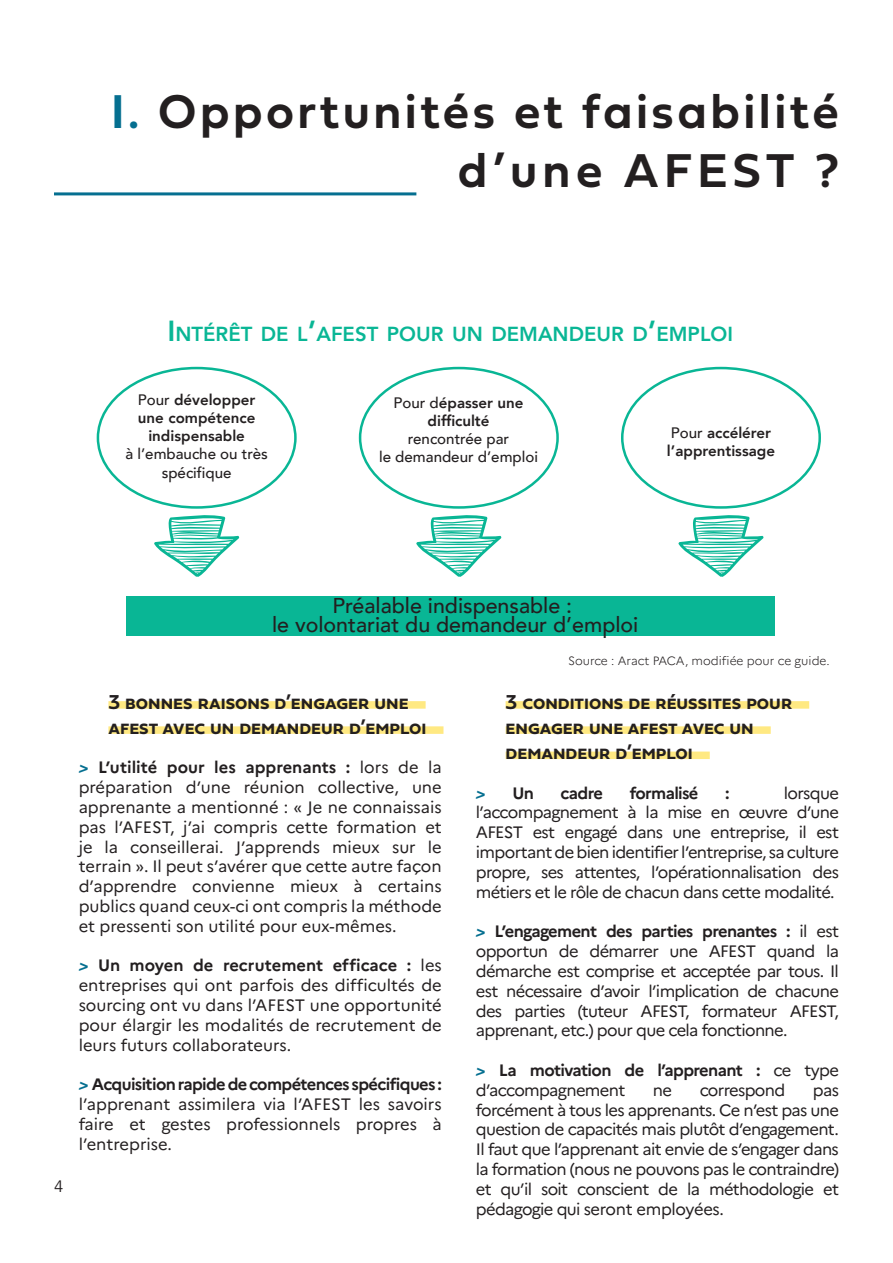
<style>
.page{position:relative;width:893px;height:1263px;background:#fff}
.page>*{position:absolute;margin:0;border:0;box-sizing:border-box;transform-origin:0 0}
.t1{font:49.5px/59.4px "Fieldwork Geo Demibold";letter-spacing:.085em;color:#231f20;text-align:right}
.t2{font:500 21.45px/18.9px "Avenir";color:#231f20;text-align:center}
.t3{font:21px/25.2px "Fieldwork Geo Demibold";color:#231f20}
.t4{font:800 20.25px "Avenir";color:#09b695}
.t5{font:16.5px/19.8px "Marianne";letter-spacing:-.03em;color:#231f20;text-align:justify}
.t6{font:700 16.5px/19.8px "Marianne";letter-spacing:-.04em;color:#231f20}
.t7{font:16.5px "Avenir";color:#231f20}
.t8{font:800 15.15px/18.1px "Avenir";color:#231f20;text-align:center}
.t9{font:500 15.15px/18.1px "Avenir";color:#231f20;text-align:center}
.t10{font:300 12px "Marianne";color:#231f20}
.s1{color:#056f90}
.s2{font-size:28.95px}
.s3{font-weight:500}
.s4{font-weight:700;font-style:italic;color:#056f90}
.s5{font-weight:700}
.s6{font-style:italic;color:#056f90}
.s7{font-weight:400}
</style>
<div class="page">
<div style="left:108px;top:701px;width:318px;height:8px;background:#ffe982"></div>
<div style="left:108px;top:726px;width:335px;height:8px;background:#ffe982"></div>
<div style="left:506px;top:701px;width:303px;height:8px;background:#ffe982"></div>
<div style="left:506px;top:726px;width:265px;height:8px;background:#ffe982"></div>
<div style="left:506px;top:751px;width:204px;height:8px;background:#ffe982"></div>
<hr style="left:54px;top:192px;width:362px;height:3px;background:#056f90">
<div style="left:97px;top:367px;width:200px;height:142px;border:3px solid #09b695;border-radius:50%"></div>
<div style="left:621px;top:367px;width:200px;height:142px;border:3px solid #09b695;border-radius:50%"></div>
<div style="left:359px;top:367px;width:200px;height:142px;border:3px solid #09b695;border-radius:50%"></div>
<div style="left:126px;top:596px;width:648px;height:40px;background:#09b695"></div>
<svg style="left:416px;top:515px;width:86px;height:62px"></svg>
<svg style="left:154px;top:515px;width:86px;height:62px"></svg>
<svg style="left:678px;top:515px;width:86px;height:62px"></svg>
<h1 class="t1" style="left:111px;top:79px;width:729px"><span class="s1">I.</span> Opportunités et faisabilité d’une AFEST ?</h1>
<p class="t4" style="left:167px;top:318px;width:567px"><span class="s2">I</span>NTÉRÊT DE L<span class="s2">’</span>AFEST POUR UN DEMANDEUR D<span class="s2">’</span>EMPLOI</p>
<p class="t8" style="left:138px;top:391px;width:119px"><span class="s3">Pour</span> développer une compétence indispensable</p>
<p class="t9" style="left:125px;top:444px;width:144px">à l’embauche ou très spécifique</p>
<p class="t8" style="left:393px;top:393px;width:132px"><span class="s3">Pour d</span>épasser une difficulté</p>
<p class="t9" style="left:379px;top:429px;width:160px">rencontrée par<br>le demandeur d’emploi</p>
<p class="t8" style="left:667px;top:423px;width:110px;text-align:left"><span class="s3">Pour</span> accélérer l’apprentissage</p>
<p class="t7" style="left:54px;top:1177px;width:11px">4</p>
<h2 class="t2" style="left:272px;top:595px;width:368px">Préalable indispensable :<br>le volontariat du demandeur d’emploi</h2>
<p class="t3" style="left:108px;top:688px;width:320px">3 bonnes raisons d’engager une afest avec un demandeur d’emploi</p>
<p class="t5" style="left:79px;top:758px;width:365px"><span class="s4">&gt;</span> <span class="s5">L’utilité pour les apprenants :</span> lors de la préparation d’une réunion collective, une apprenante a mentionné : « Je ne connaissais pas l’AFEST, j’ai compris cette formation et je la conseillerai. J’apprends mieux sur le terrain ». Il peut s’avérer que cette autre façon d’apprendre convienne mieux à certains publics quand ceux-ci ont compris la méthode et pressenti son utilité pour eux-mêmes.</p>
<p class="t5" style="left:79px;top:956px;width:365px"><span class="s4">&gt;</span> <span class="s5">Un moyen de recrutement efficace :</span> les entreprises qui ont parfois des difficultés de sourcing ont vu dans l’AFEST une opportunité pour élargir les modalités de recrutement de leurs futurs collaborateurs.</p>
<p class="t5" style="left:79px;top:1074px;width:365px"><span class="s4">&gt;</span> <span class="s5">Acquisition rapide de compétences spécifiques: </span>l’apprenant assimilera via l’AFEST les savoirs faire et gestes professionnels propres à l’entreprise.</p>
<p class="t10" style="left:568px;top:653px;width:263px">Source : Aract PACA, modifiée pour ce guide.</p>
<p class="t3" style="left:506px;top:688px;width:288px">3 conditions de réussites pour engager une afest avec un demandeur d’emploi</p>
<p class="t6" style="left:476px;top:783px;width:60px"><span class="s6">&gt;</span> Un</p>
<p class="t6" style="left:561px;top:783px;width:44px">cadre</p>
<p class="t6" style="left:630px;top:783px;width:70px">formalisé</p>
<p class="t6" style="left:725px;top:783px;width:6px">:</p>
<p class="t5" style="left:476px;top:783px;width:365px;text-indent:308px">lorsque l’accompagnement à la mise en œuvre d’une AFEST est engagé dans une entreprise, il est important de bien identifier l’entreprise, sa culture propre, ses attentes, l’opérationnalisation des métiers et le rôle de chacun dans cette modalité.</p>
<p class="t5" style="left:476px;top:921px;width:365px"><span class="s4">&gt;</span> <span class="s5">L’engagement des parties prenantes :</span> il est opportun de démarrer une AFEST quand la démarche est comprise et acceptée par tous. Il est nécessaire d’avoir l’implication de chacune des parties (tuteur AFEST, formateur AFEST, apprenant, etc.) pour que cela fonctionne.</p>
<p class="t6" style="left:476px;top:1060px;width:365px"><span class="s6">&gt;</span> La motivation de l’apprenant : <span class="s7">ce type d’accompagnement</span></p>
<p class="t5" style="left:653px;top:1080px;width:21px">ne</p>
<p class="t5" style="left:700px;top:1080px;width:87px">correspond</p>
<p class="t5" style="left:476px;top:1080px;width:365px;text-indent:337px">pas forcément à tous les apprenants. Ce n’est pas une question de capacités mais plutôt d’engagement.<br>Il faut que l’apprenant ait envie de s’engager dans la formation (nous ne pouvons pas le contraindre) et qu’il soit conscient de la méthodologie et pédagogie qui seront employées.</p>
</div>
